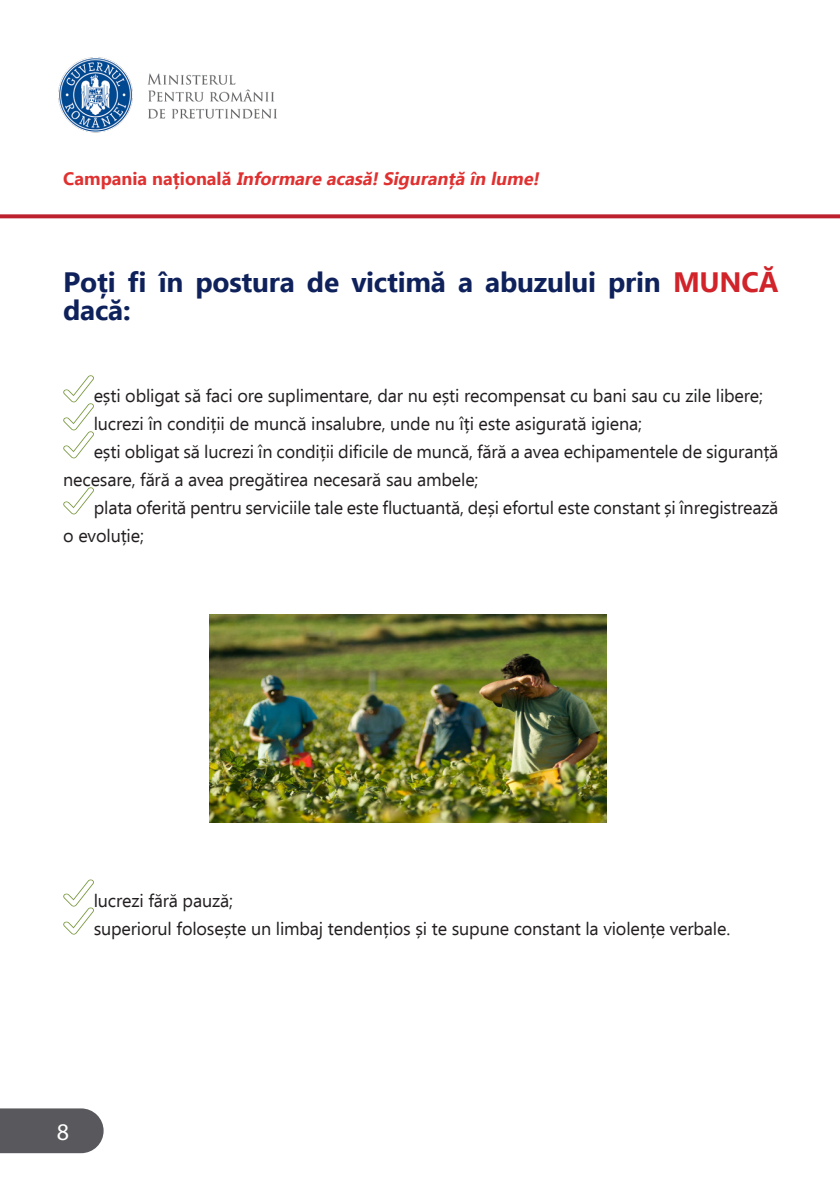
<style>
.page{position:relative;width:840px;height:1191px;background:#fff}
.page>*{position:absolute;margin:0;border:0;box-sizing:border-box;transform-origin:0 0}
.t1{font:700 28px/28px "Ebrima";letter-spacing:-.01em;color:#0e215b}
.t2{font:24px "Myriad Pro";color:#fff}
.t3{font:18px/28px "Ebrima";letter-spacing:-.01em;color:#231f20}
.t4{font:italic 700 18px "Ebrima";color:#e03131}
.s1{font-style:normal}
.s2{color:#d1232a}
</style>
<div class="page">
<div style="left:0;top:1108px;width:103px;height:45px;background:#59585c"></div>
<img style="left:58px;top:57px;width:219px;height:76px">
<svg style="left:63px;top:375px;width:31px;height:83px"></svg>
<svg style="left:63px;top:487px;width:31px;height:27px"></svg>
<svg style="left:63px;top:879px;width:31px;height:55px"></svg>
<svg style="left:0;top:214px;width:839px;height:4px;background:#c23440"></svg>
<img style="left:209px;top:614px;width:397px;height:208px">
<p class="t4" style="left:63px;top:165px;width:481px"><span class="s1">C a m p a n i a n a ț i o n a l ă</span> Informare acasă!Siguranță în lume!</p>
<h1 class="t1" style="left:63px;top:267px;width:716px">Poți fi în postura de victimă a abuzului prin <span class="s2">MUNCĂ </span>dacă:</h1>
<p class="t3" style="left:94px;top:382px;width:670px">ești obligat să faci ore suplimentare, dar nu ești recompensat cu bani sau cu zile libere;</p>
<p class="t3" style="left:94px;top:410px;width:549px">lucrezi în condiții de muncă insalubre, unde nu îți este asigurată igiena;</p>
<p class="t3" style="left:94px;top:438px;width:685px">ești obligat să lucrezi în condiții dificile de muncă, fără a avea echipamentele de siguranță</p>
<p class="t3" style="left:63px;top:466px;width:416px">necesare, fără a avea pregătirea necesară sau ambele;</p>
<p class="t3" style="left:94px;top:494px;width:685px">plata oferită pentru serviciile tale este fluctuantă, deși efortul este constant și înregistrează</p>
<p class="t3" style="left:63px;top:522px;width:82px">o evoluție;</p>
<p class="t3" style="left:94px;top:886px;width:637px">lucrezi fără pauză;<br>superiorul folosește un limbaj tendențios și te supune constant la violențe verbale.</p>
<h2 class="t2" style="left:57px;top:1117px;width:14px">8</h2>
</div>
